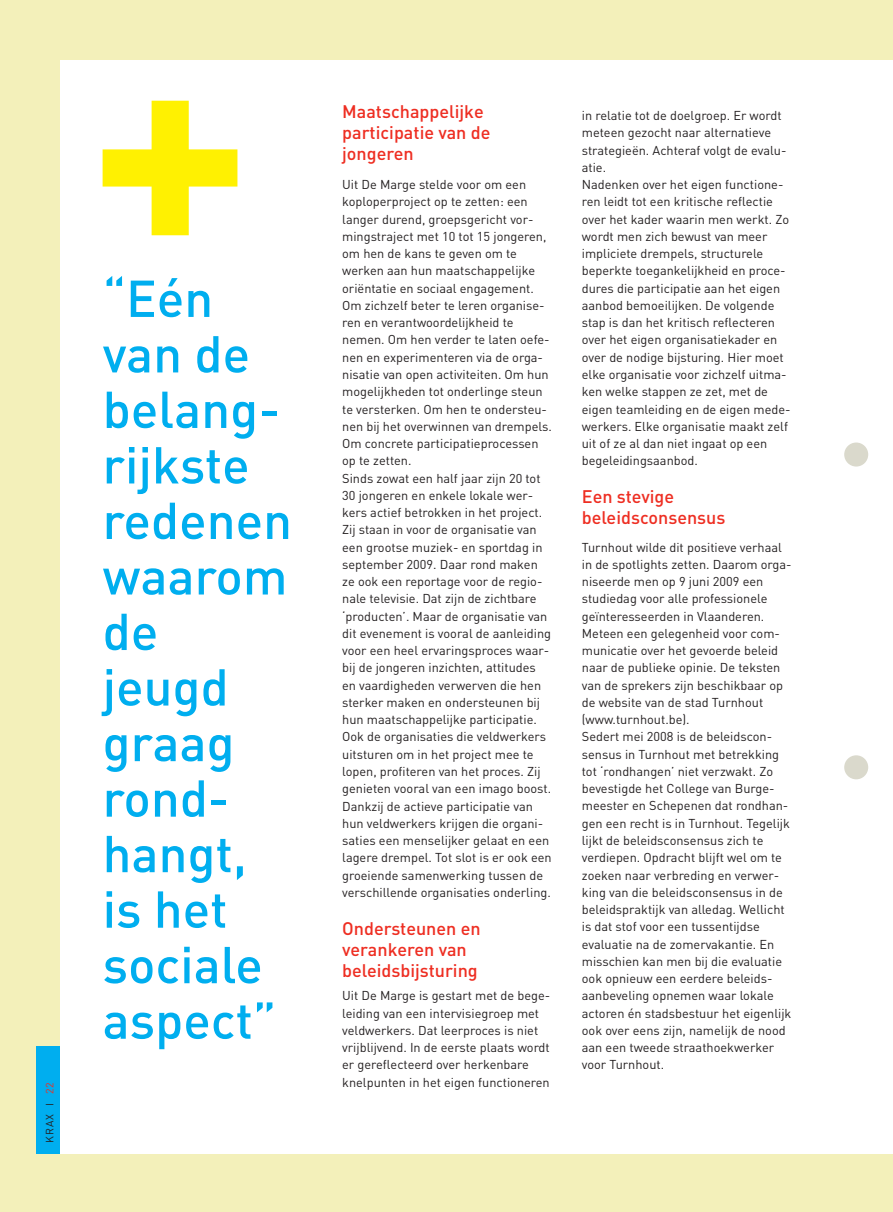
<style>
.page{position:relative;width:893px;height:1212px;background:#fff}
.page>*{position:absolute;margin:0;border:0;box-sizing:border-box;transform-origin:0 0}
.BODY{font:500 51px/55.5px "DIN";color:#00aeef}
.Tussentitel{font:500 18px/21px "DIN";color:#ee2e22}
.BODY-2{font:12.75px/17.2px "DIN";color:#231f20}
.t1{font:10.5px "DIN";letter-spacing:.1em;color:#231f20}
.s1{color:#ee2e22}
</style>
<div class="page">
<div style="left:0;top:0;width:893px;height:1211px;background:#f3f0ba"></div>
<div style="left:37px;top:1046px;width:24px;height:107px;background:#00aeef"></div>
<div style="left:60px;top:60px;width:833px;height:1093px;background:#fff"></div>
<div style="left:844px;top:442px;width:24px;height:24px;background:#dad9cc;border-radius:50%"></div>
<div style="left:844px;top:755px;width:24px;height:24px;background:#dad9cc;border-radius:50%"></div>
<svg style="left:103px;top:101px;width:134px;height:134px"></svg>
<p class="t1" style="left:44px;top:1142px;width:62px;rotate:-90deg">KRAX I <span class="s1">22</span></p>
<p class="BODY" style="left:103px;top:269px;width:191px">“Eén van de belang&shy;rijkste redenen waarom de jeugd graag rond&shy;hangt, is het</p>
<p class="BODY" style="left:103px;top:935px;width:175px">sociale aspect”</p>
<p class="Tussentitel" style="left:342px;top:100px;width:150px">Maatschappelijke participatie van de jongeren</p>
<p class="BODY-2" style="left:342px;top:176px;width:211px">Uit De Marge stelde voor om een koploperproject op te zetten: een langer durend, groepsgericht vor&shy;mingstraject met 10 tot 15 jongeren, om hen de kans te geven om te werken aan hun maatschappelijke oriëntatie en sociaal engagement.<br>Om zichzelf beter te leren organise&shy;ren en verantwoordelijkheid te nemen. Om hen verder te laten oefe&shy;nen en experimenteren via de orga&shy;nisatie van open activiteiten. Om hun mogelijkheden tot onderlinge steun te versterken. Om hen te ondersteu&shy;nen bij het overwinnen van drempels.<br>Om concrete participatieprocessen op te zetten.</p>
<p class="BODY-2" style="left:342px;top:469px;width:211px">Sinds zowat een half jaar zijn 20 tot 30 jongeren en enkele lokale wer&shy;kers actief betrokken in het project.<br>Zij staan in voor de organisatie van een grootse muziek- en sportdag in september 2009. Daar rond maken ze ook een reportage voor de regio&shy;nale televisie. Dat zijn de zichtbare ‘producten’. Maar de organisatie van dit evenement is vooral de aanleiding voor een heel ervaringsproces waar&shy;bij de jongeren inzichten, attitudes en vaardigheden verwerven die hen sterker maken en ondersteunen bij hun maatschappelijke participatie.<br>Ook de organisaties die veldwerkers uitsturen om in het project mee te lopen, profiteren van het proces. Zij genieten vooral van een imago boost.<br>Dankzij de actieve participatie van hun veldwerkers krijgen die organi&shy;saties een menselijker gelaat en een lagere drempel. Tot slot is er ook een groeiende samenwerking tussen de verschillende organisaties onderling.</p>
<p class="Tussentitel" style="left:342px;top:917px;width:140px">Ondersteunen en verankeren van beleidsbijsturing</p>
<p class="BODY-2" style="left:342px;top:987px;width:210px">Uit De Marge is gestart met de bege&shy;leiding van een intervisiegroep met veldwerkers. Dat leerproces is niet vrijblijvend. In de eerste plaats wordt er gereflecteerd over herkenbare knelpunten in het eigen functioneren</p>
<p class="BODY-2" style="left:582px;top:107px;width:206px">in relatie tot de doelgroep. Er wordt meteen gezocht naar alternatieve strategieën. Achteraf volgt de evalu&shy;atie.</p>
<p class="BODY-2" style="left:582px;top:176px;width:210px">Nadenken over het eigen functione&shy;ren leidt tot een kritische reflectie over het kader waarin men werkt. Zo wordt men zich bewust van meer impliciete drempels, structurele beperkte toegankelijkheid en proce&shy;dures die participatie aan het eigen aanbod bemoeilijken. De volgende stap is dan het kritisch reflecteren over het eigen organisatiekader en over de nodige bijsturing. Hier moet elke organisatie voor zichzelf uitma&shy;ken welke stappen ze zet, met de eigen teamleiding en de eigen mede&shy;werkers. Elke organisatie maakt zelf uit of ze al dan niet ingaat op een begeleidingsaanbod.</p>
<p class="Tussentitel" style="left:582px;top:485px;width:145px">Een stevige beleidsconsensus</p>
<p class="BODY-2" style="left:582px;top:538px;width:211px">Turnhout wilde dit positieve verhaal in de spotlights zetten. Daarom orga&shy;niseerde men op 9 juni 2009 een studiedag voor alle professionele geïnteresseerden in Vlaanderen.<br>Meteen een gelegenheid voor com&shy;municatie over het gevoerde beleid naar de publieke opinie. De teksten van de sprekers zijn beschikbaar op de website van de stad Turnhout (www.turnhout.be).</p>
<p class="BODY-2" style="left:582px;top:728px;width:211px">Sedert mei 2008 is de beleidscon&shy;sensus in Turnhout met betrekking tot ‘rondhangen’ niet verzwakt. Zo bevestigde het College van Burge&shy;meester en Schepenen dat rondhan&shy;gen een recht is in Turnhout. Tegelijk lijkt de beleidsconsensus zich te verdiepen. Opdracht blijft wel om te zoeken naar verbreding en verwer&shy;king van die beleidsconsensus in de beleidspraktijk van alledag. Wellicht is dat stof voor een tussentijdse evaluatie na de zomervakantie. En misschien kan men bij die evaluatie ook opnieuw een eerdere beleids&shy;aanbeveling opnemen waar lokale actoren én stadsbestuur het eigenlijk ook over eens zijn, namelijk de nood aan een tweede straathoekwerker voor Turnhout.</p>
</div>
